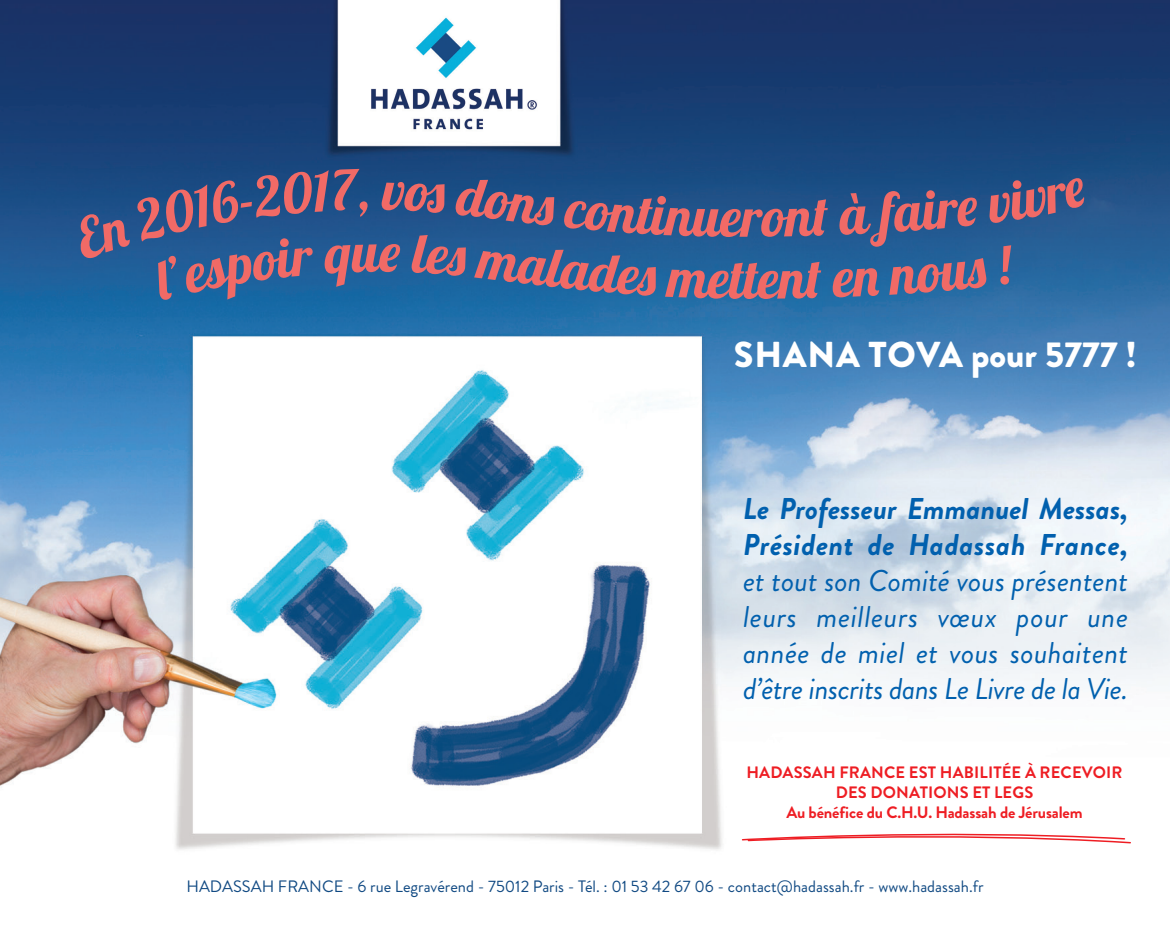
<style>
.page{position:relative;width:1170px;height:936px;background:#fff}
.page>*{position:absolute;margin:0;border:0;box-sizing:border-box;transform-origin:0 0}
.t1{font:54.6px "Lobster 1.4";color:#f16a66}
.t2{font:900 36px "Brandon Grotesque";letter-spacing:.005em;color:#fff}
.t3{font:italic 30px/36px "Brandon Grotesque";letter-spacing:-.015em;color:#0160ae;text-align:justify}
.t4{font:italic 700 30px/36px "Brandon Grotesque";color:#0160ae}
.t5{font:16.5px "Brandon Grotesque";color:#114a83}
.t6{font:700 16.5px/19.8px "Brandon Grotesque";letter-spacing:.01em;color:#ee1d23;text-align:center}
</style>
<div class="page">
<img style="left:0;top:0;width:1169px;height:850px">
<svg style="left:741px;top:828px;width:390px;height:16px"></svg>
<img style="left:356px;top:13px;width:187px;height:124px">
<div style="left:563px;top:195px;width:160px;height:42px;background:#21558d"></div>
<div style="left:761px;top:199px;width:67px;height:38px;background:#21568d"></div>
<div style="left:838px;top:190px;width:141px;height:57px;background:#21568d"></div>
<div style="left:986px;top:177px;width:103px;height:46px;background:#225289"></div>
<svg style="left:71px;top:169px;width:396px;height:132px"></svg>
<div style="left:474px;top:248px;width:183px;height:48px;background:#1e639d"></div>
<div style="left:665px;top:269px;width:66px;height:30px;background:#1f69a2"></div>
<div style="left:776px;top:262px;width:45px;height:37px;background:#1f68a2"></div>
<svg style="left:832px;top:268px;width:47px;height:29px"></svg>
<div style="left:887px;top:258px;width:100px;height:37px;background:#2367a1"></div>
<svg style="left:996px;top:245px;width:19px;height:40px"></svg>
<h1 class="t1" style="left:462px;top:160px;width:99px;rotate:7deg">dons</h1>
<h1 class="t1" style="left:720px;top:182px;width:43px">er</h1>
<h1 class="t1" style="left:729px;top:244px;width:51px">tte</h1>
<p class="t2" style="left:733px;top:329px;width:404px">SHANA TOVA pour 5777 !</p>
<p class="t4" style="left:743px;top:490px;width:386px">Le Professeur Emmanuel Messas,<br>Président de Hadassah France,</p>
<p class="t3" style="left:743px;top:563px;width:386px">et tout son Comité vous présentent leurs meilleurs vœux pour une année de miel et vous souhaitent d’être inscrits dans Le Livre de la Vie.</p>
<p class="t6" style="left:746px;top:763px;width:377px">HADASSAH FRANCE EST HABILITÉE À RECEVOIR<br>DES DONATIONS ET LEGS<br>Au bénéfice du C.H.U. Hadassah de Jérusalem</p>
<p class="t5" style="left:186px;top:875px;width:798px">HADASSAH FRANCE - 6 rue Legravérend - 75012 Paris - Tél. : 01 53 42 67 06 - contact@hadassah.fr - www.hadassah.fr</p>
</div>
